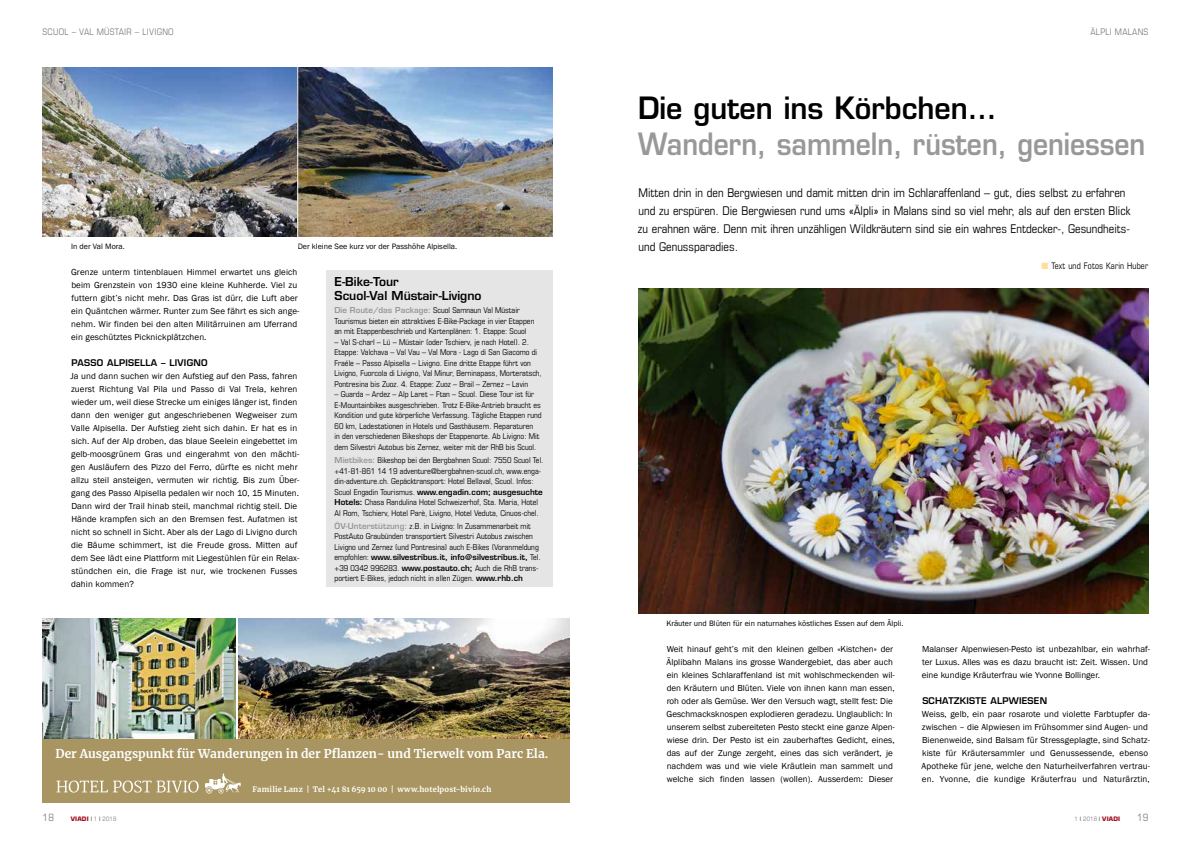
<style>
.page{position:relative;width:1191px;height:842px;background:#fff}
.page>*{position:absolute;margin:0;border:0;box-sizing:border-box;transform-origin:0 0}
.t1{font:600 30px "Eurostile";color:#989898;scale:.88 1}
.t2{font:600 30px "Eurostile";color:#000;scale:.95 1}
.t3{font:condensed 12px/18px "Eurostile";color:#000}
.t4{font:700 12px "Merriweather";color:#fff}
.t5{font:600 12px/14px "Eurostile";color:#000}
.t6{font:condensed 10px "Eurostile";color:#818181}
.t7{font:9px/13px "Franklin Gothic";letter-spacing:.01em;color:#000}
.t8{font:600 9px "Eurostile";letter-spacing:.025em;color:#000}
.t9{font:condensed 9px "Eurostile";letter-spacing:.03em;color:#818181}
.t10{font:condensed 9px "Eurostile";letter-spacing:.02em;color:#000;scale:.95 1}
.t11{font:condensed 8px/10.5px "Eurostile";color:#000}
.t12{font:8px "Franklin Gothic";color:#000}
.t13{font:700 7.5px "Merriweather";letter-spacing:.02em;color:#fff}
.t14{font:700 6px "Eurostile";letter-spacing:.025em;color:#a31220}
.t15{font:condensed 6px "Eurostile";color:#818181}
.s1{font-weight:600;font-stretch:normal;color:#989898}
.s2{font-weight:600;font-stretch:normal}
.s3{color:#ffdf99}
.s4{font-weight:400;font-stretch:condensed;color:#000}
.s5{font-weight:400;font-stretch:condensed;color:#818181}
.s6{color:#000}
.s7{font-weight:700;font-stretch:normal;color:#a31220}
</style>
<div class="page">
<div style="left:326px;top:270px;width:227px;height:317px;background:#e5e5e5"></div>
<img style="left:638px;top:288px;width:510px;height:325px">
<img style="left:238px;top:618px;width:332px;height:121px">
<img style="left:43px;top:618px;width:192px;height:121px">
<div style="left:43px;top:739px;width:527px;height:63px;background:#a99561"></div>
<svg style="left:56px;top:780px;width:143px;height:12px"></svg>
<svg style="left:205px;top:773px;width:36px;height:20px"></svg>
<img style="left:43px;top:67px;width:510px;height:169px">
<hr style="left:297px;top:62px;width:1px;height:185px;background:#fff">
<p class="t9" style="left:43px;top:27px;width:133px">SCUOL – VAL MÜSTAIR – LIVIGNO</p>
<p class="t9" style="left:1090px;top:27px;width:59px">ÄLPLI MALANS</p>
<p class="t12" style="left:71px;top:242px;width:55px">In der Val Mora.</p>
<p class="t12" style="left:298px;top:242px;width:161px">Der kleine See kurz vor der Passhöhe Alpisella.</p>
<p class="t7" style="left:71px;top:266px;width:230px">Grenze unterm tintenblauen Himmel erwartet uns gleich beim Grenzstein von 1930 eine kleine Kuhherde. Viel zu futtern gibt’s nicht mehr. Das Gras ist dürr, die Luft aber ein Quäntchen wärmer. Runter zum See fährt es sich ange&shy;nehm. Wir finden bei den alten Militärruinen am Uferrand ein geschütztes Picknickplätzchen.</p>
<p class="t8" style="left:72px;top:357px;width:137px">PASSO ALPISELLA – LIVIGNO</p>
<p class="t7" style="left:70px;top:370px;width:231px">Ja und dann suchen wir den Aufstieg auf den Pass, fahren zuerst Richtung Val Pila und Passo di Val Trela, kehren wieder um, weil diese Strecke um einiges länger ist, finden dann den weniger gut angeschriebenen Wegweiser zum Valle Alpisella. Der Aufstieg zieht sich dahin. Er hat es in sich. Auf der Alp droben, das blaue Seelein eingebettet im gelb-moosgrünem Gras und eingerahmt von den mächti&shy;gen Ausläufern des Pizzo del Ferro, dürfte es nicht mehr allzu steil ansteigen, vermuten wir richtig. Bis zum Über&shy;gang des Passo Alpisella pedalen wir noch 10, 15 Minuten.<br>Dann wird der Trail hinab steil, manchmal richtig steil. Die Hände krampfen sich an den Bremsen fest. Aufatmen ist nicht so schnell in Sicht. Aber als der Lago di Livigno durch die Bäume schimmert, ist die Freude gross. Mitten auf dem See lädt eine Plattform mit Liegestühlen für ein Relax&shy;stündchen ein, die Frage ist nur, wie trockenen Fusses dahin kommen?</p>
<h2 class="t5" style="left:334px;top:274px;width:148px">E-Bike-Tour<br>Scuol-Val Müstair-Livigno</h2>
<p class="t11" style="left:334px;top:305px;width:201px"><span class="s1">Die Route/das Package:</span> Scuol Samnaun Val Müstair<br>Tourismus bieten ein attraktives E-Bike-Package in vier Etappen an mit Etappenbeschrieb und Kartenplänen: 1. Etappe: Scuol</p>
<p class="t11" style="left:334px;top:337px;width:209px">– Val S-charl – Lü – Müstair (oder Tschierv, je nach Hotel). 2.<br>Etappe: Valchava – Val Vau – Val Mora - Lago di San Giacomo di Fraéle – Passo Alpisella – Livigno. Eine dritte Etappe führt von Livigno, Fuorcola di Livigno, Val Minur, Berninapass, Morteratsch, Pontresina bis Zuoz. 4. Etappe: Zuoz – Brail – Zernez – Lavin</p>
<p class="t11" style="left:334px;top:389px;width:208px">– Guarda – Ardez – Alp Laret – Ftan – Scuol. Diese Tour ist für E-Mountainbikes ausgeschrieben. Trotz E-Bike-Antrieb braucht es Kondition und gute körperliche Verfassung. Tägliche Etappen rund 60 km, Ladestationen in Hotels und Gasthäusern. Reparaturen<br>in den verschiedenen Bikeshops der Etappenorte. Ab Livigno: Mit dem Silvestri Autobus bis Zernez, weiter mit der RhB bis Scuol.</p>
<p class="t11" style="left:334px;top:455px;width:210px"><span class="s1">Mietbikes:</span> Bikeshop bei den Bergbahnen Scuol: 7550 Scuol Tel. +41-81-861 14 19 adventure@bergbahnen-scuol.ch, www.enga&shy;din-adventure.ch. Gepäcktransport: Hotel Bellaval, Scuol. Infos:<br>Scuol Engadin Tourismus. <span class="s2">www.engadin.com; ausgesuchte Hotels:</span> Chasa Randulina Hotel Schweizerhof, Sta. Maria, Hotel Al Rom, Tschierv, Hotel Parè, Livigno, Hotel Veduta, Cinuos-chel.</p>
<p class="t11" style="left:334px;top:521px;width:208px"><span class="s1">ÖV-Unterstützung:</span> z.B. in Livigno: In Zusammenarbeit mit PostAuto Graubünden transportiert Silvestri Autobus zwischen Livigno und Zernez (und Pontresina) auch E-Bikes (Voranmeldung empfohlen: <span class="s2">www.silvestribus.it, info@silvestribus.it,</span> Tel. +39 0342 996283. <span class="s2">www.postauto.ch;</span> Auch die RhB trans&shy;portiert E-Bikes, jedoch nicht in allen Zügen. <span class="s2">www.rhb.ch</span></p>
<h2 class="t4" style="left:56px;top:745px;width:494px">Der Ausgangspunkt für Wanderungen in der Pflanzen- und Tierwelt vom Parc Ela.</h2>
<p class="t13" style="left:252px;top:784px;width:240px">Familie Lanz | Tel +41 81 659 10 00 | www.hotelpost-bivio.ch</p>
<h1 class="t2" style="left:638px;top:90px;width:379px">Die guten ins Körbchen…</h1>
<h1 class="t1" style="left:638px;top:126px;width:578px">Wandern, sammeln, rüsten, geniessen</h1>
<p class="t3" style="left:638px;top:184px;width:494px">Mitten drin in den Bergwiesen und damit mitten drin im Schlaraffenland – gut, dies selbst zu erfahren und zu erspüren. Die Bergwiesen rund ums «Älpli» in Malans sind so viel mehr, als auf den ersten Blick zu erahnen wäre. Denn mit ihren unzähligen Wildkräutern sind sie ein wahres Entdecker-, Gesundheits&shy;und Genussparadies.</p>
<p class="t10" style="left:1041px;top:261px;width:114px"><span class="s3">■</span> Text und Fotos Karin Huber</p>
<p class="t12" style="left:666px;top:619px;width:238px">Kräuter und Blüten für ein naturnahes köstliches Essen auf dem Älpli.</p>
<p class="t7" style="left:666px;top:643px;width:230px">Weit hinauf geht’s mit den kleinen gelben «Kistchen» der Älplibahn Malans ins grosse Wandergebiet, das aber auch ein kleines Schlaraffenland ist mit wohlschmeckenden wil&shy;den Kräutern und Blüten. Viele von ihnen kann man essen, roh oder als Gemüse. Wer den Versuch wagt, stellt fest: Die Geschmacksknospen explodieren geradezu. Unglaublich: In unserem selbst zubereiteten Pesto steckt eine ganze Alpen&shy;wiese drin. Der Pesto ist ein zauberhaftes Gedicht, eines, das auf der Zunge zergeht, eines das sich verändert, je nachdem was und wie viele Kräutlein man sammelt und welche sich finden lassen (wollen). Ausserdem: Dieser</p>
<p class="t7" style="left:922px;top:643px;width:230px">Malanser Alpenwiesen-Pesto ist unbezahlbar, ein wahrhaf&shy;ter Luxus. Alles was es dazu braucht ist: Zeit. Wissen. Und eine kundige Kräuterfrau wie Yvonne Bollinger.</p>
<p class="t8" style="left:922px;top:695px;width:126px">SCHATZKISTE ALPWIESEN</p>
<p class="t7" style="left:921px;top:708px;width:230px">Weiss, gelb, ein paar rosarote und violette Farbtupfer da&shy;zwischen – die Alpwiesen im Frühsommer sind Augen- und Bienenweide, sind Balsam für Stressgeplagte, sind Schatz&shy;kiste für Kräutersammler und Genussessende, ebenso Apotheke für jene, welche den Naturheilverfahren vertrau&shy;en. Yvonne, die kundige Kräuterfrau und Naturärztin,</p>
<p class="t6" style="left:43px;top:812px;width:13px">18</p>
<p class="t14" style="left:71px;top:815px;width:47px">VIADI <span class="s4">|</span> <span class="s5">1</span> <span class="s4">|</span> <span class="s5">2018</span></p>
<p class="t15" style="left:1074px;top:816px;width:47px">1 <span class="s6">|</span> 2018 <span class="s6">|</span> <span class="s7">VIADI</span></p>
<p class="t6" style="left:1137px;top:812px;width:13px">19</p>
</div>
